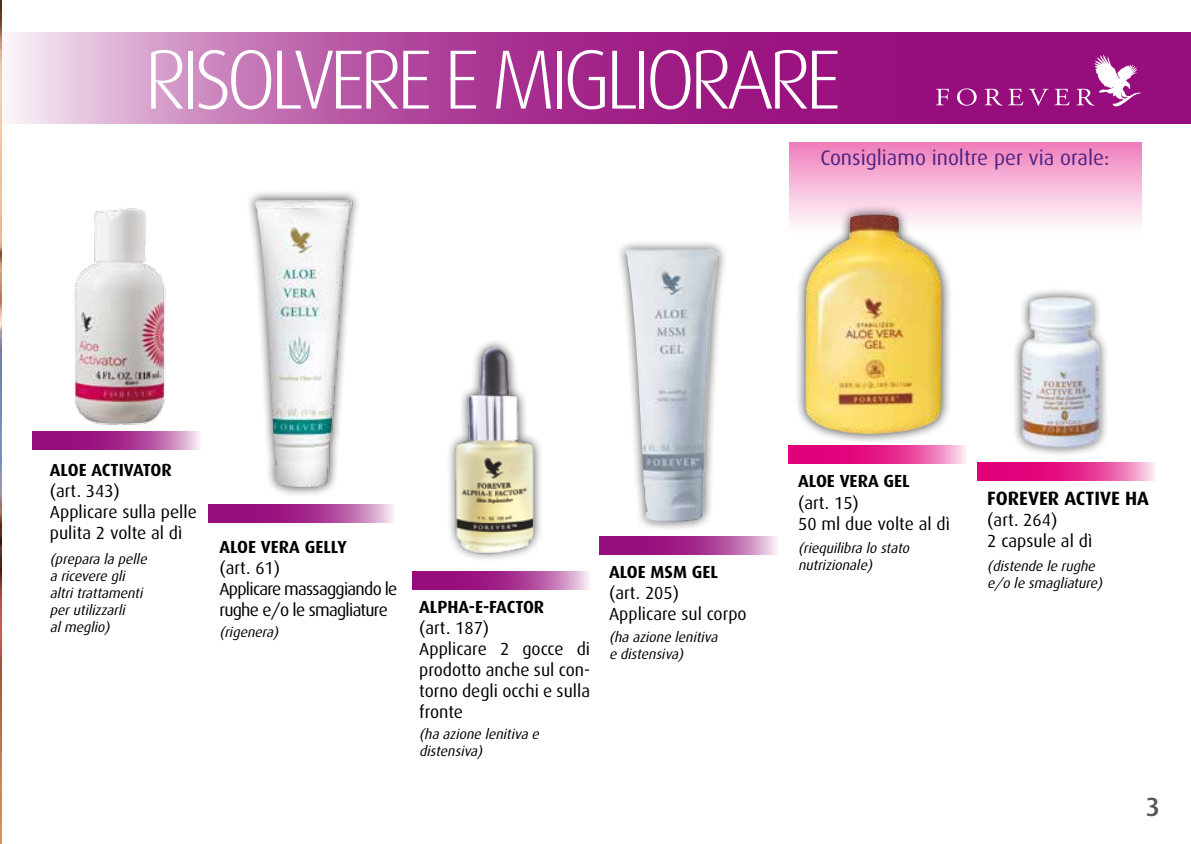
<style>
.page{position:relative;width:1191px;height:844px;background:#fff}
.page>*{position:absolute;margin:0;border:0;box-sizing:border-box;transform-origin:0 0}
.t1{font:300 84px "Dax";letter-spacing:-.075em;color:#fff}
.t2{font:500 26.25px "Dax";color:#58585a}
.t3{font:21px "Dax";color:#502481}
.t4{font:700 19.25px "Dax";color:#000}
.t5{font:17.5px/21px "Dax";color:#000}
.t6{font:700 17.5px "Dax";color:#000}
.t7{font:17.5px/21px "Dax";letter-spacing:-.04em;color:#000}
.t8{font:italic 14px/16.8px "Dax";color:#000}
</style>
<div class="page">
<img style="left:0;top:0;width:1px;height:843px">
<hr style="left:0;top:31px;width:1px;height:125px;background:#fff">
<svg style="left:0;top:32px;width:1191px;height:92px;background:#b0469b"></svg>
<svg style="left:936px;top:89px;width:12px;height:16px"></svg>
<svg style="left:957px;top:88px;width:19px;height:18px"></svg>
<svg style="left:984px;top:89px;width:18px;height:16px"></svg>
<svg style="left:1008px;top:89px;width:40px;height:17px"></svg>
<svg style="left:1054px;top:89px;width:15px;height:16px"></svg>
<svg style="left:1076px;top:54px;width:65px;height:53px"></svg>
<div style="left:446px;top:338px;width:98px;height:224px;background:#000;opacity:.75"></div>
<img style="left:446px;top:343px;width:98px;height:213px">
<div style="left:794px;top:203px;width:159px;height:241px;background:#000;opacity:.75"></div>
<img style="left:818px;top:233px;width:57px;height:30px">
<img style="left:1014px;top:290px;width:93px;height:164px">
<svg style="left:32px;top:431px;width:168px;height:19px;background:#ad4198"></svg>
<svg style="left:208px;top:504px;width:186px;height:18px;background:#ad4198"></svg>
<svg style="left:412px;top:571px;width:177px;height:18px;background:#ad4098"></svg>
<svg style="left:599px;top:536px;width:178px;height:18px;background:#ad4098"></svg>
<svg style="left:789px;top:445px;width:177px;height:19px;background:#e73796"></svg>
<svg style="left:789px;top:142px;width:352px;height:91px;background:#f3b9d6"></svg>
<svg style="left:978px;top:462px;width:177px;height:18px;background:#e73796"></svg>
<div style="left:245px;top:189px;width:116px;height:308px;background:#000;opacity:.75"></div>
<img style="left:255px;top:199px;width:103px;height:288px">
<div style="left:615px;top:239px;width:113px;height:293px;background:#000;opacity:.75"></div>
<img style="left:625px;top:246px;width:103px;height:286px">
<img style="left:74px;top:208px;width:92px;height:217px">
<h1 class="t1" style="left:144px;top:33px;width:699px">RISOLVERE E MIGLIORARE</h1>
<h3 class="t3" style="left:820px;top:146px;width:290px">Consigliamo inoltre per via orale:</h3>
<p class="t6" style="left:50px;top:459px;width:123px">ALOE ACTIVATOR</p>
<p class="t5" style="left:50px;top:480px;width:148px">(art. 343)<br>Applicare sulla pelle pulita 2 volte al dì</p>
<p class="t8" style="left:50px;top:551px;width:102px">(prepara la pelle a ricevere gli altritrattamenti perutilizzarli almeglio)</p>
<p class="t6" style="left:219px;top:536px;width:129px">ALOE VERA GELLY</p>
<p class="t7" style="left:219px;top:557px;width:179px">(art. 61)<br>Applicare massaggiando le rughe e/o le smagliature</p>
<p class="t8" style="left:219px;top:623px;width:64px">(rigenera)</p>
<p class="t6" style="left:419px;top:597px;width:127px">ALPHA-E-FACTOR</p>
<p class="t5" style="left:419px;top:617px;width:172px">(art. 187)<br>Applicare 2 gocce di prodotto anche sul con&shy;torno degli occhi e sulla fronte</p>
<p class="t8" style="left:419px;top:725px;width:124px">(ha azione lenitiva e distensiva)</p>
<p class="t6" style="left:609px;top:561px;width:110px">ALOE MSM GEL</p>
<p class="t5" style="left:609px;top:582px;width:139px">(art. 205)<br>Applicare sul corpo</p>
<p class="t8" style="left:609px;top:628px;width:113px">(ha azione lenitiva e distensiva)</p>
<p class="t6" style="left:798px;top:471px;width:113px">ALOE VERA GEL</p>
<p class="t5" style="left:798px;top:492px;width:153px">(art. 15)<br>50 ml due volte al dì</p>
<p class="t8" style="left:798px;top:540px;width:116px">(riequilibra lo stato nutrizionale)</p>
<h3 class="t4" style="left:987px;top:488px;width:163px">FOREVER ACTIVE HA</h3>
<p class="t5" style="left:987px;top:510px;width:106px">(art. 264)<br>2 capsule al dì</p>
<p class="t8" style="left:987px;top:558px;width:120px">(distende le rughe e/o le smagliature)</p>
<h2 class="t2" style="left:1145px;top:792px;width:16px">3</h2>
</div>
